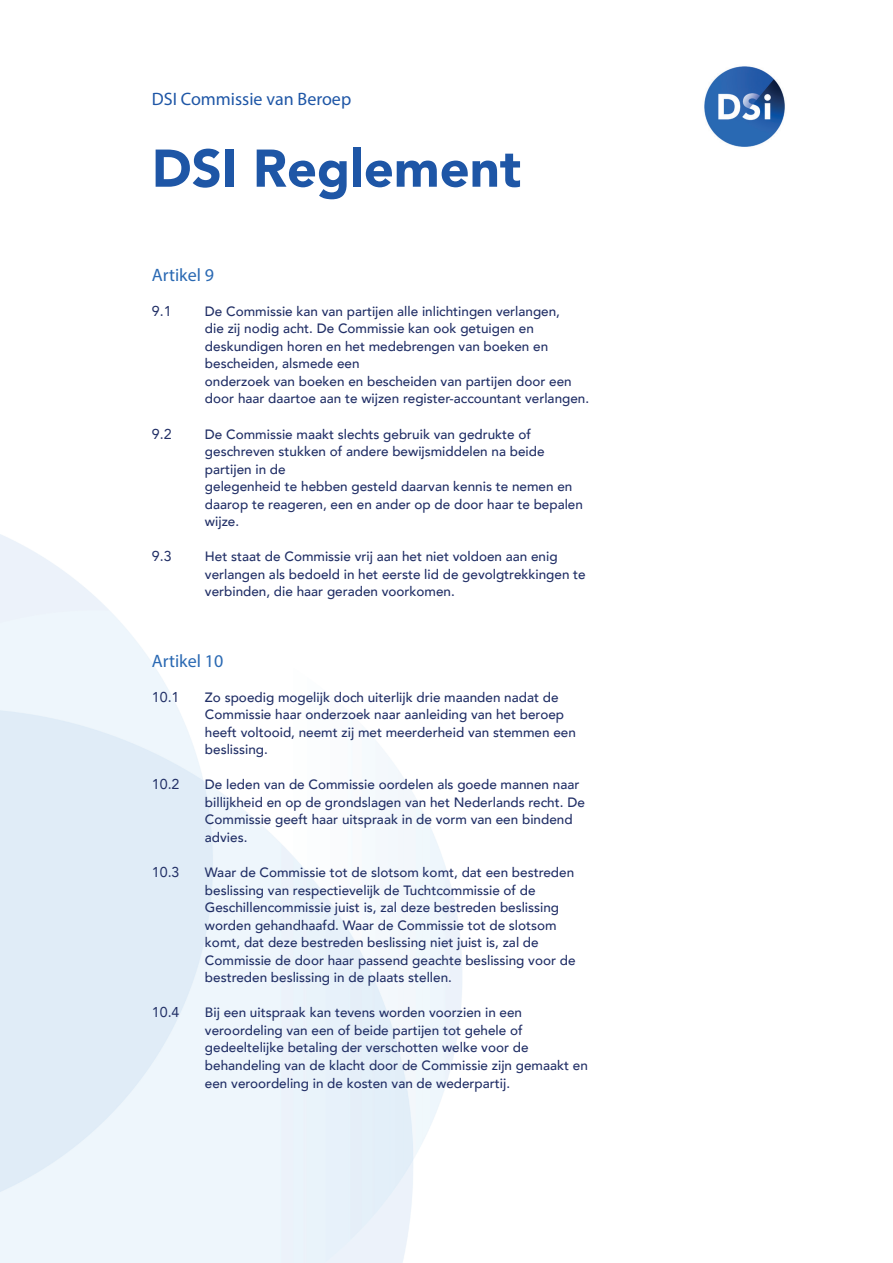
<style>
.page{position:relative;width:893px;height:1263px;background:#fff}
.page>*{position:absolute;margin:0;border:0;box-sizing:border-box;transform-origin:0 0}
.t1{font:900 52.5px "Avenir LT";color:#1e56a6}
.t2{font:18px "Myriad Pro";color:#1e56a6}
.t3{font:18px "Myriad Pro";color:#2a69b3}
.t4{font:14.25px "Avenir LT";color:#212f66}
.t5{font:500 13.5px/17.5px "Avenir";color:#212f66}
</style>
<div class="page">
<img style="left:704px;top:66px;width:81px;height:81px">
<h2 class="t2" style="left:152px;top:88px;width:201px">DSI Commissie van Beroep</h2>
<h1 class="t1" style="left:152px;top:137px;width:371px">DSI Reglement</h1>
<h2 class="t3" style="left:152px;top:264px;width:64px">Artikel 9</h2>
<p class="t4" style="left:152px;top:303px;width:21px">9.1</p>
<p class="t5" style="left:205px;top:302px;width:386px">De Commissie kan van partijen alle inlichtingen verlangen,<br>die zij nodig acht. De Commissie kan ook getuigen en deskundigen horen en het medebrengen van boeken en bescheiden, alsmede een<br>onderzoek van boeken en bescheiden van partijen door een door haar daartoe aan te wijzen register-accountant verlangen.</p>
<p class="t5" style="left:205px;top:424px;width:379px">De Commissie maakt slechts gebruik van gedrukte of geschreven stukken of andere bewijsmiddelen na beide partijen in de<br>gelegenheid te hebben gesteld daarvan kennis te nemen en daarop te reageren, een en ander op de door haar te bepalen wijze.</p>
<p class="t5" style="left:205px;top:547px;width:382px">Het staat de Commissie vrij aan het niet voldoen aan enig verlangen als bedoeld in het eerste lid de gevolgtrekkingen te verbinden, die haar geraden voorkomen.</p>
<p class="t4" style="left:152px;top:425px;width:21px">9.2</p>
<p class="t4" style="left:152px;top:548px;width:21px">9.3</p>
<h2 class="t3" style="left:152px;top:649px;width:73px">Artikel 10</h2>
<p class="t4" style="left:152px;top:688px;width:29px">10.1</p>
<p class="t4" style="left:152px;top:776px;width:29px">10.2</p>
<p class="t4" style="left:152px;top:864px;width:29px">10.3</p>
<p class="t4" style="left:152px;top:1004px;width:29px">10.4</p>
<p class="t5" style="left:205px;top:687px;width:372px">Zo spoedig mogelijk doch uiterlijk drie maanden nadat de Commissie haar onderzoek naar aanleiding van het beroep heeft voltooid, neemt zij met meerderheid van stemmen een beslissing.</p>
<p class="t5" style="left:205px;top:775px;width:381px">De leden van de Commissie oordelen als goede mannen naar billijkheid en op de grondslagen van het Nederlands recht. De Commissie geeft haar uitspraak in de vorm van een bindend advies.</p>
<p class="t5" style="left:205px;top:863px;width:372px">Waar de Commissie tot de slotsom komt, dat een bestreden beslissing van respectievelijk de Tuchtcommissie of de Geschillencommissie juist is, zal deze bestreden beslissing worden gehandhaafd. Waar de Commissie tot de slotsom komt, dat deze bestreden beslissing niet juist is, zal de Commissie de door haar passend geachte beslissing voor de bestreden beslissing in de plaats stellen.</p>
<p class="t5" style="left:205px;top:1003px;width:384px">Bij een uitspraak kan tevens worden voorzien in een veroordeling van een of beide partijen tot gehele of gedeeltelijke betaling der verschotten welke voor de behandeling van de klacht door de Commissie zijn gemaakt en een veroordeling in de kosten van de wederpartij.</p>
</div>
